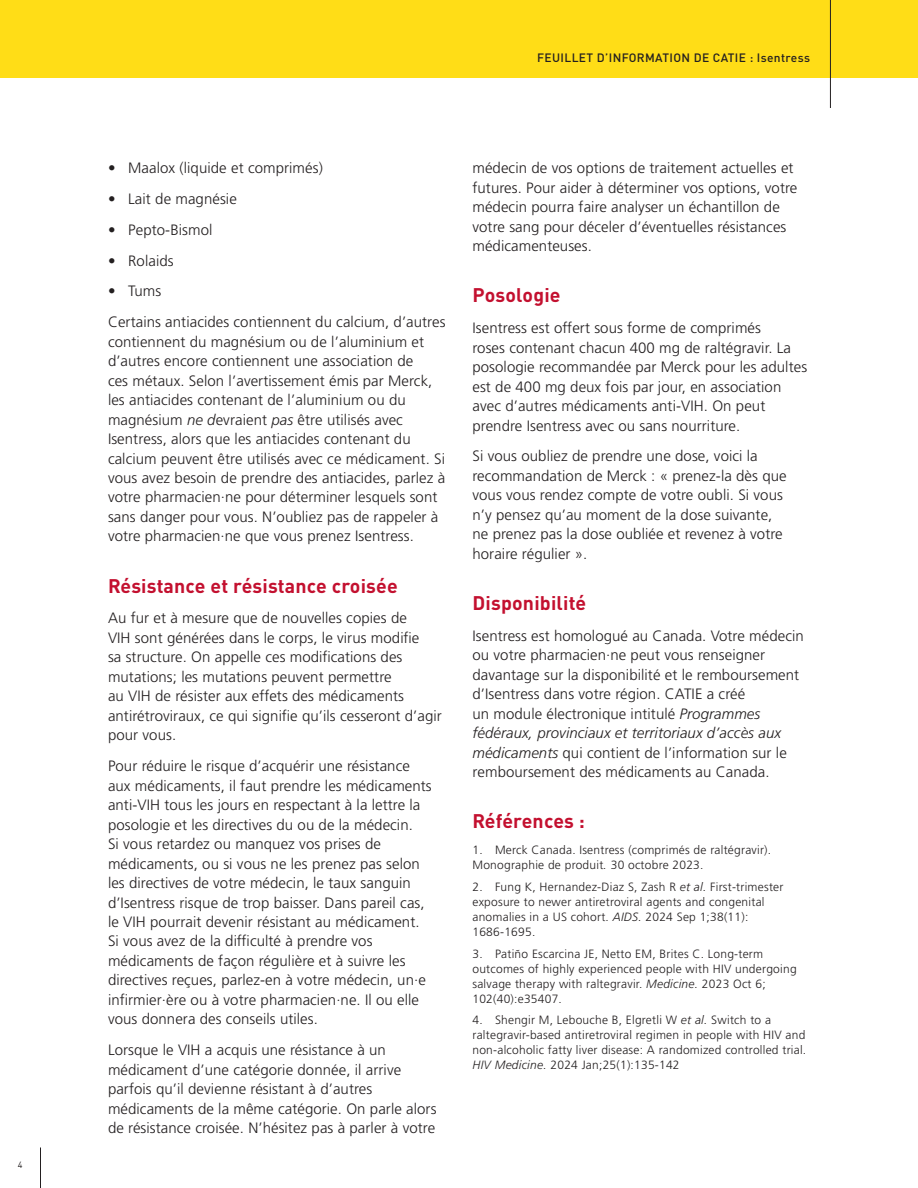
<style>
.page{position:relative;width:918px;height:1188px;background:#fff}
.page>*{position:absolute;margin:0;border:0;box-sizing:border-box;transform-origin:0 0}
.t1{font:700 19.5px "DINOT";letter-spacing:.01em;color:#c3102f}
.t2{font:300 15px/19.5px "Frutiger LT Pro";letter-spacing:.005em;color:#231f20}
.t3{font:300 12px/15px "Frutiger LT Pro";letter-spacing:.02em;color:#231f20}
.t4{font:500 12px "DINOT";letter-spacing:.03em;color:#231f20}
.t5{font:9px "DINOT";color:#231f20}
.s1{font-style:italic}
</style>
<div class="page">
<hr style="left:40px;top:1148px;width:1px;height:40px;background:#231f20">
<div style="left:0;top:0;width:918px;height:78px;background:#ffdd17"></div>
<hr style="left:830px;top:0;width:1px;height:108px;background:#231f20">
<p class="t5" style="left:18px;top:1158px;width:6px">4</p>
<p class="t4" style="left:537px;top:50px;width:274px">FEUILLET D’INFORMATION DE CATIE : Isentress</p>
<p class="t2" style="left:108px;top:158px;width:216px">• Maalox (liquide et comprimés)</p>
<p class="t2" style="left:108px;top:189px;width:130px">• Lait de magnésie</p>
<p class="t2" style="left:108px;top:220px;width:106px">• Pepto-Bismol</p>
<p class="t2" style="left:108px;top:251px;width:67px">• Rolaids</p>
<p class="t2" style="left:108px;top:276px;width:339px;line-height:30.8px">• Tums<br>Certains antiacides contiennent du calcium, d’autres</p>
<p class="t2" style="left:108px;top:332px;width:339px">contiennent du magnésium ou de l’aluminium et d’autres encore contiennent une association de<br>ces métaux. Selon l’avertissement émis par Merck, les antiacides contenant de l’aluminium ou du magnésium <span class="s1">ne d</span>evraient <span class="s1">pas</span> être utilisés avec Isentress, alors que les antiacides contenant du calcium peuvent être utilisés avec ce médicament. Si vous avez besoin de prendre des antiacides, parlez à votre pharmacien·ne pour déterminer lesquels sont sans danger pour vous. N’oubliez pas de rappeler à votre pharmacien·ne que vous prenez Isentress.</p>
<h1 class="t1" style="left:108px;top:570px;width:291px">Résistance et résistance croisée</h1>
<p class="t2" style="left:108px;top:608px;width:335px">Au fur et à mesure que de nouvelles copies de<br>VIH sont générées dans le corps, le virus modifie<br>sa structure. On appelle ces modifications des mutations; les mutations peuvent permettre<br>au VIH de résister aux effets des médicaments antirétroviraux, ce qui signifie qu’ils cesseront d’agir pour vous.</p>
<p class="t2" style="left:108px;top:756px;width:325px">Pour réduire le risque d’acquérir une résistance aux médicaments, il faut prendre les médicaments anti-VIH tous les jours en respectant à la lettre la posologie et les directives du ou de la médecin.<br>Si vous retardez ou manquez vos prises de médicaments, ou si vous ne les prenez pas selon les directives de votre médecin, le taux sanguin d’Isentress risque de trop baisser. Dans pareil cas, le VIH pourrait devenir résistant au médicament.<br>Si vous avez de la difficulté à prendre vos médicaments de façon régulière et à suivre les directives reçues, parlez-en à votre médecin, un·e infirmier·ère ou à votre pharmacien·ne. Il ou elle vous donnera des conseils utiles.</p>
<p class="t2" style="left:108px;top:1040px;width:330px">Lorsque le VIH a acquis une résistance à un médicament d’une catégorie donnée, il arrive parfois qu’il devienne résistant à d’autres médicaments de la même catégorie. On parle alors de résistance croisée. N’hésitez pas à parler à votre</p>
<p class="t2" style="left:472px;top:158px;width:326px">médecin de vos options de traitement actuelles et futures. Pour aider à déterminer vos options, votre médecin pourra faire analyser un échantillon de votre sang pour déceler d’éventuelles résistances médicamenteuses.</p>
<h1 class="t1" style="left:472px;top:280px;width:90px">Posologie</h1>
<p class="t2" style="left:472px;top:318px;width:336px">Isentress est offert sous forme de comprimés<br>roses contenant chacun 400 mg de raltégravir. La posologie recommandée par Merck pour les adultes est de 400 mg deux fois par jour, en association avec d’autres médicaments anti-VIH. On peut prendre Isentress avec ou sans nourriture.</p>
<p class="t2" style="left:472px;top:446px;width:316px">Si vous oubliez de prendre une dose, voici la recommandation de Merck : « prenez-la dès que vous vous rendez compte de votre oubli. Si vous n’y pensez qu’au moment de la dose suivante, ne prenez pas la dose oubliée et revenez à votre horaire régulier ».</p>
<h1 class="t1" style="left:472px;top:587px;width:115px">Disponibilité</h1>
<p class="t2" style="left:472px;top:626px;width:333px">Isentress est homologué au Canada. Votre médecin ou votre pharmacien·ne peut vous renseigner davantage sur la disponibilité et le remboursement d’Isentress dans votre région. CATIE a créé<br>un module électronique intitulé <span class="s1">Programmes fédéraux, provinciaux et territoriaux d’accès aux médicaments</span> qui contient de l’information sur le remboursement des médicaments au Canada.</p>
<h1 class="t1" style="left:472px;top:806px;width:114px">Références :</h1>
<p class="t3" style="left:472px;top:843px;width:300px">1. Merck Canada. Isentress (comprimés de raltégravir).<br>Monographie de produit<span class="s1">.</span> 30 octobre 2023.</p>
<p class="t3" style="left:472px;top:879px;width:313px">2. Fung K, Hernandez-Diaz S, Zash R <span class="s1">et al.</span> First-trimester exposure to newer antiretroviral agents and congenital anomalies in a US cohort. <span class="s1">AIDS.</span> 2024 Sep 1;38(11):<br>1686-1695.</p>
<p class="t3" style="left:472px;top:946px;width:326px">3. Patiño Escarcina JE, Netto EM, Brites C. Long-term outcomes of highly experienced people with HIV undergoing salvage therapy with raltegravir. <span class="s1">Medicine.</span> 2023 Oct 6; 102(40):e35407.</p>
<p class="t3" style="left:472px;top:1013px;width:335px">4. Shengir M, Lebouche B, Elgretli W <span class="s1">et al.</span> Switch to a raltegravir-based antiretroviral regimen in people with HIV and non-alcoholic fatty liver disease: A randomized controlled trial.<br><span class="s1">HIV Medicine.</span> 2024 Jan;25(1):135-142</p>
</div>
